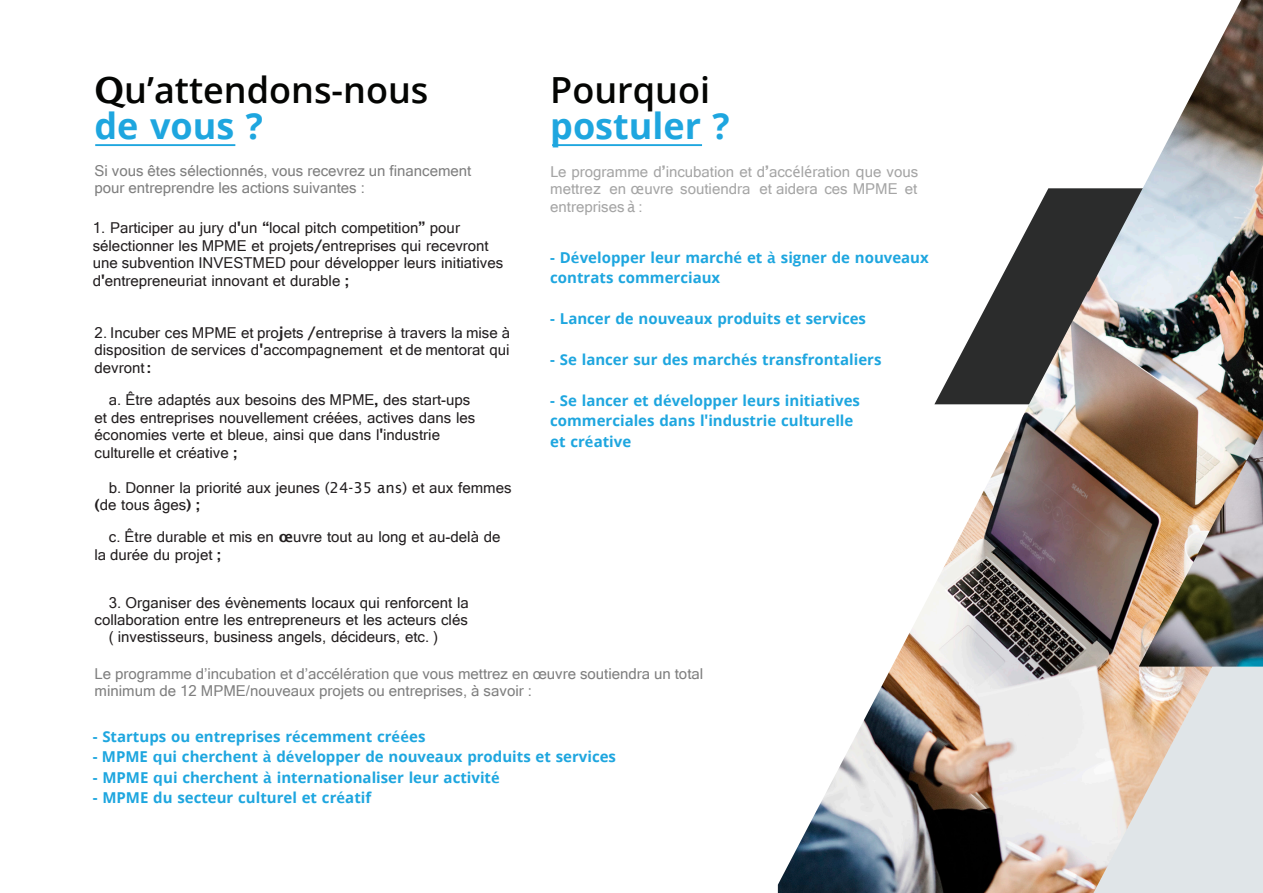
<style>
.page{position:relative;width:1263px;height:893px;background:#fff}
.page>*{position:absolute;margin:0;border:0;box-sizing:border-box;transform-origin:0 0}
.t1{font:600 36px/36px "Open Sans";color:#040503}
.t2{font:700 36px "Open Sans";color:#1ea6df}
.t3{font:700 15px/20.4px "Open Sans";color:#1ea6df}
.t4{font:700 15px/17.7px "Microsoft Sans Serif";color:#231f20}
.t5{font:15px/17.7px "Microsoft Sans Serif";color:#231f20}
.t6{font:15px/17px "Microsoft Sans Serif";color:#7f7f7f}
.t7{font:700 15px/17.7px "Microsoft Sans Serif";color:#a5a5a5;text-align:justify}
.s1{font-family:"Lucida Sans";font-weight:700}
.s2{font-weight:700;color:#1ea6df}
.s3{font-weight:700}
.s4{font-weight:400}
.s5{font-family:"Lucida Sans"}
.s6{font-weight:400;color:#231f1f}
.s7{font-family:"Lucida Sans";font-weight:400}
</style>
<div class="page">
<hr style="left:96px;top:144px;width:138px;height:2px;background:#1ea6df">
<hr style="left:553px;top:144px;width:148px;height:2px;background:#1ea6df">
<img style="left:778px;top:188px;width:485px;height:705px">
<img style="left:1139px;top:0;width:124px;height:667px">
<h1 class="t1" style="left:95px;top:71px;width:335px"><span class="s1">Q</span>u’attendons-nous <span class="s2">de vous ?</span></h1>
<p class="t6" style="left:95px;top:162px;width:378px">Si vous êtes sélectionnés, vous recevrez un financement pour entreprendre les actions suivantes :</p>
<p class="t5" style="left:93px;top:219px;width:412px"><span class="s3">1. P</span>articiper au jury d<span class="s1">'</span>un <span class="s1">“</span>local pitch competition<span class="s1">”</span> pour sélectionner les MPME et projets<span class="s1">/</span>entreprises qui recevront une subvention INVESTMED pour développer leurs initiatives d<span class="s1">'</span>entrepreneuriat innovant et durable <span class="s1">;</span></p>
<p class="t4" style="left:95px;top:324px;width:417px;text-align:justify">2. Incuber ce<span class="s4">s MPME</span> et pro<span class="s5">j</span>ets <span class="s5">/</span>entrepris<span class="s4">e à</span> travers la mise à disposition de services d<span class="s5">'</span>accompagnement et de mentorat qui devront <span class="s5">:</span></p>
<p class="t5" style="left:95px;top:391px;width:382px;text-indent:14px">a. Être adaptés aux besoins des MPME<span class="s1">,</span> des start-ups et des entreprises nouvellement créées, actives dans les économies verte et bleue, ainsi que dans l<span class="s1">'</span>industrie culturelle et créative <span class="s1">;</span></p>
<p class="t4" style="left:95px;top:478px;width:419px;text-indent:14px">b. Donner la <span class="s4">p</span><span class="s6">riorité</span> aux jeunes <span class="s7">(24-35 ans)</span> et aux femmes <span class="s5">(</span>de to<span class="s6">us</span> <span class="s4">â</span>ges<span class="s5">) ;</span></p>
<p class="t4" style="left:95px;top:528px;width:407px;text-indent:14px">c<span class="s4">. Ê</span>tre durable et mis en <span class="s5">œ</span>uvre tout au long et au-de<span class="s6">là</span> de la du<span class="s4">rée</span> du pr<span class="s6">oj</span>et <span class="s5">;</span></p>
<p class="t4" style="left:109px;top:593px;width:361px">3<span class="s4">. Or</span>ganiser des évènements locaux qui renforcent la</p>
<p class="t4" style="left:95px;top:610px;width:375px">collaboration entre les entrepreneurs et les acteurs <span class="s4">clés</span></p>
<p class="t4" style="left:109px;top:628px;width:331px"><span class="s6">(</span> investisseurs, business angels, <span class="s6">dé</span>cideurs, etc. <span class="s6">)</span></p>
<h1 class="t1" style="left:550px;top:71px;width:161px">Pourquoi</h1>
<h1 class="t2" style="left:550px;top:100px;width:181px">postuler ?</h1>
<p class="t7" style="left:550px;top:163px;width:370px"><span class="s7">L</span>e programme d<span class="s5">’</span>incubation et d<span class="s5">’</span>ac<span class="s4">c</span><span class="s7">é</span><span class="s4">l</span><span class="s7">é</span><span class="s4">r</span>ation <span class="s7">q</span>ue vous mettre<span class="s7">z</span> en <span class="s7">œ</span>uvre soutiendra et aidera ces MPME et entreprises <span class="s7">à</span> :</p>
<p class="t3" style="left:550px;top:247px;width:380px">- D<span class="s5">é</span>velopper leur march<span class="s5">é</span> et <span class="s5">à</span> signer de nouveaux contrats commerciaux</p>
<p class="t3" style="left:550px;top:308px;width:317px">- Lancer de nouveaux produits et services</p>
<p class="t3" style="left:550px;top:349px;width:333px">- Se lancer sur des march<span class="s5">é</span>s transfrontaliers</p>
<p class="t3" style="left:550px;top:390px;width:311px">- Se lancer et d<span class="s5">é</span>velopper leurs initiatives commerciales dans l<span class="s5">'</span>industrie culturelle et cr<span class="s5">é</span>ative</p>
<p class="t6" style="left:95px;top:665px;width:610px">Le programme d’incubation et d’accélération que vous mettrez en œuvre soutiendra un total minimum de 12 MPME/nouveaux projets ou entreprises, à savoir :</p>
<p class="t3" style="left:93px;top:726px;width:334px">- Startups ou entreprises r<span class="s5">é</span>cemment cr<span class="s5">éé</span>es</p>
<p class="t3" style="left:93px;top:746px;width:525px">- MPME <span class="s5">q</span>ui cherchent <span class="s5">à</span> d<span class="s5">é</span>velopper de nouveaux produits et services</p>
<p class="t3" style="left:93px;top:767px;width:409px">- MPME <span class="s5">q</span>ui cherchent <span class="s5">à</span> internationaliser leur activit<span class="s5">é</span></p>
<p class="t3" style="left:93px;top:787px;width:280px">- MPME du secteur culturel et cr<span class="s5">é</span>atif</p>
</div>
